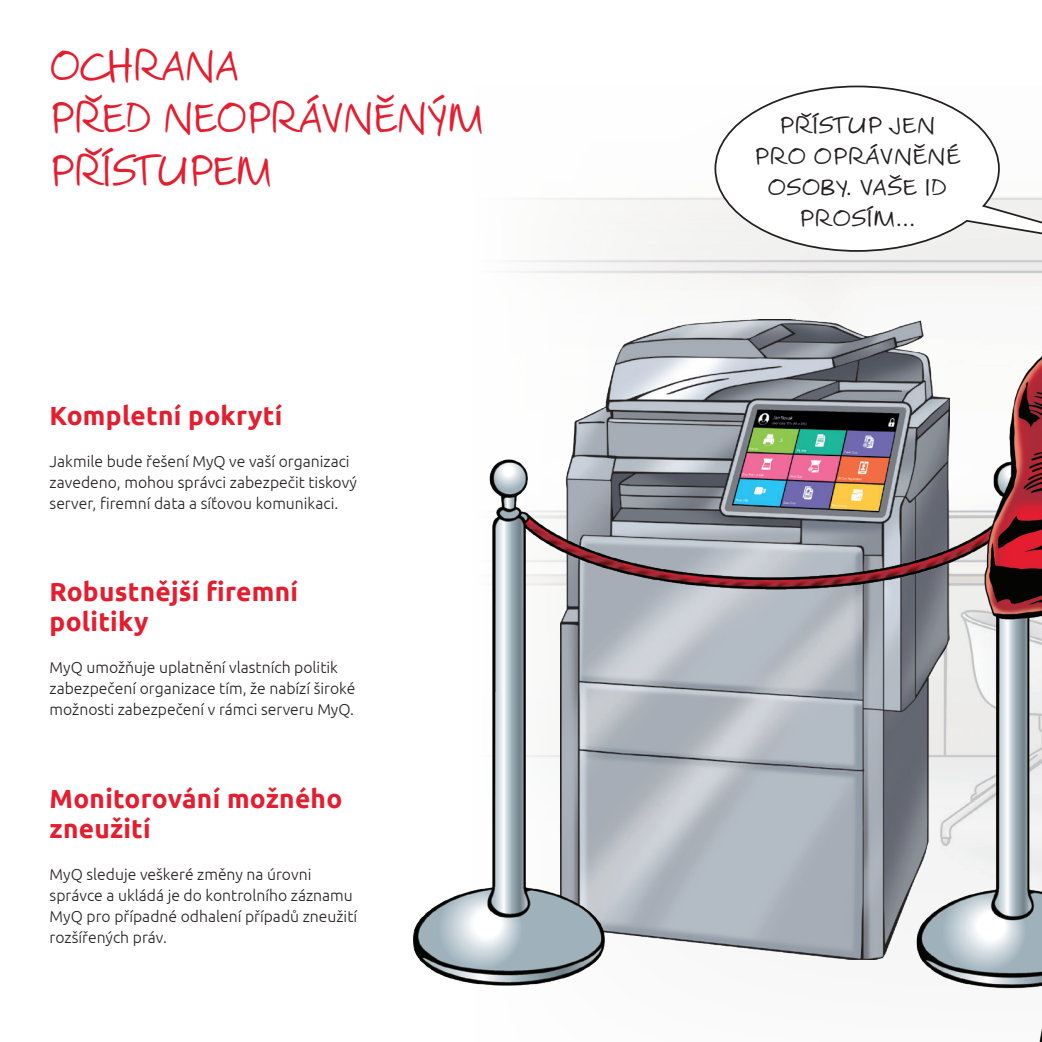
<style>
.page{position:relative;width:1042px;height:1042px;background:#fff}
.page>*{position:absolute;margin:0;border:0;box-sizing:border-box;transform-origin:0 0}
.t1{font:43.75px/52.5px "Josh Handwriting";color:#e41d2f}
.t2{font:700 26.25px/29.8px "Ubuntu";letter-spacing:.01em;color:#e41d2f}
.t3{font:23.62px/31.2px "Josh Handwriting";letter-spacing:.03em;color:#231f20;text-align:center;scale:1.11 1}
.t4{font:300 15.75px/21px "Ubuntu";color:#231f20}
</style>
<div class="page">
<img style="left:513px;top:197px;width:396px;height:123px">
<img style="left:573px;top:320px;width:336px;height:115px">
<img style="left:413px;top:435px;width:496px;height:551px">
<img style="left:909px;top:256px;width:133px;height:786px">
<svg style="left:713px;top:85px;width:329px;height:171px"></svg>
<p class="t1" style="left:50px;top:43px;width:435px">OCHRANA<br>PŘED NEOPRÁVNĚNÝM<br>PŘÍSTUPEM</p>
<p class="t2" style="left:50px;top:400px;width:234px">Kompletní pokrytí</p>
<p class="t4" style="left:50px;top:450px;width:309px">Jakmile bude řešení MyQ ve vaší organizaci zavedeno, mohou správci zabezpečit tiskový server, firemní data a síťovou komunikaci.</p>
<p class="t2" style="left:50px;top:577px;width:250px">Robustnější firemní politiky</p>
<p class="t4" style="left:50px;top:656px;width:307px">MyQ umožňuje uplatnění vlastních politik zabezpečení organizace tím, že nabízí široké možnosti zabezpečení v rámci serveru MyQ.</p>
<p class="t2" style="left:50px;top:783px;width:294px">Monitorování možného zneužití</p>
<p class="t4" style="left:50px;top:863px;width:309px">MyQ sleduje veškeré změny na úrovni správce a ukládá je do kontrolního záznamu MyQ pro případné odhalení případů zneužití rozšířených práv.</p>
<p class="t3" style="left:754px;top:111px;width:187px">PŘÍSTUP JEN<br>PRO OPRÁVNĚNÉ<br>OSOBY. VAŠE ID<br>PROSÍM...</p>
</div>
